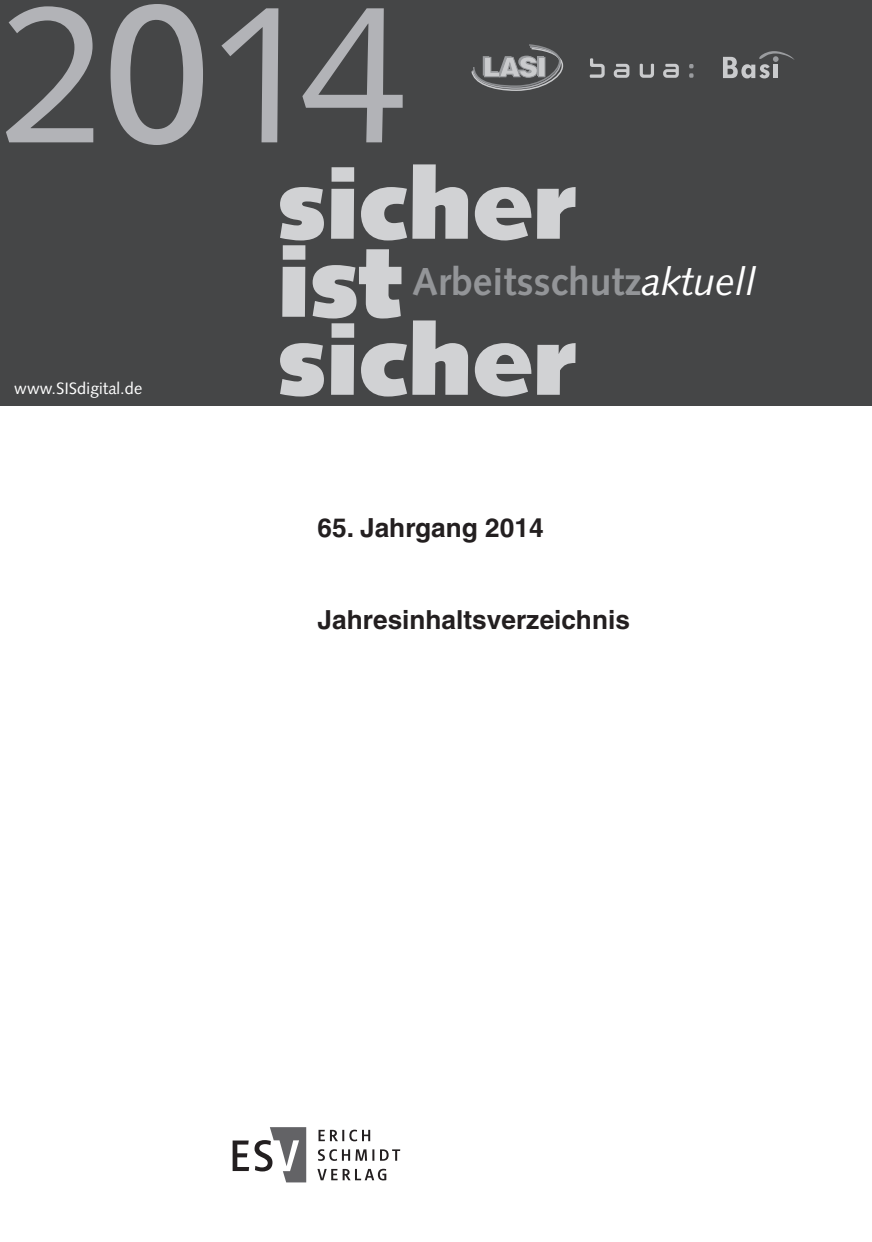
<style>
.page{position:relative;width:872px;height:1242px;background:#fff}
.page>*{position:absolute;margin:0;border:0;box-sizing:border-box;transform-origin:0 0}
.t1{font:196.5px "Syntax";color:#b2b3b7}
.t2{font:900 97.5px/78px "Syntax";color:#d1d2d4}
.t3{font:700 39px "Syntax";color:#939598}
.t4{font:700 26.25px "Helvetica";color:#231f20}
.t5{font:16.5px "Syntax";color:#fff}
.s1{font-family:"Frutus T";font-size:204px}
.s2{font-weight:400;font-style:italic;color:#fff}
</style>
<div class="page">
<div style="left:0;top:0;width:872px;height:405px;background:#454647"></div>
<svg style="left:317px;top:1168px;width:69px;height:12px"></svg>
<svg style="left:318px;top:1149px;width:82px;height:12px"></svg>
<svg style="left:318px;top:1129px;width:52px;height:12px"></svg>
<svg style="left:233px;top:1127px;width:73px;height:55px"></svg>
<svg style="left:471px;top:44px;width:93px;height:47px"></svg>
<svg style="left:689px;top:64px;width:5px;height:14px"></svg>
<svg style="left:589px;top:58px;width:15px;height:20px"></svg>
<svg style="left:639px;top:63px;width:15px;height:15px"></svg>
<svg style="left:614px;top:64px;width:15px;height:14px"></svg>
<svg style="left:663px;top:64px;width:16px;height:14px"></svg>
<svg style="left:723px;top:51px;width:71px;height:27px"></svg>
<hr style="left:773px;top:65px;width:4px;height:13px;background:#cacbcd">
<h1 class="t1" style="left:1px;top:-42px;width:410px">2<span class="s1">0</span>14</h1>
<p class="t5" style="left:14px;top:379px;width:130px">www.SISdigital.de</p>
<h2 class="t2" style="left:278px;top:166px;width:299px">sicher ist sicher</h2>
<h3 class="t3" style="left:412px;top:259px;width:346px">Arbeitsschutz<span class="s2">aktuell</span></h3>
<p class="t4" style="left:317px;top:512px;width:227px">65. Jahrgang 2014</p>
<p class="t4" style="left:317px;top:603px;width:314px">Jahresinhaltsverzeichnis</p>
</div>
